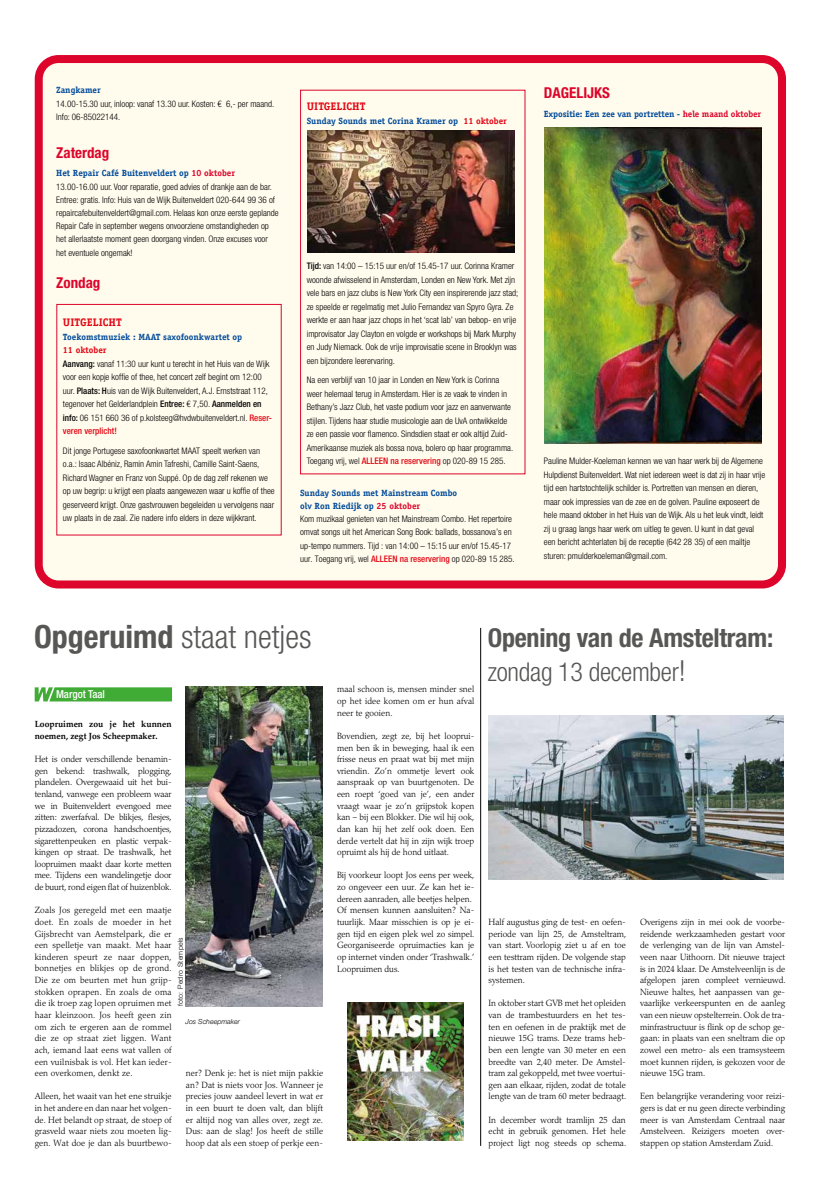
<style>
.page{position:relative;width:820px;height:1177px;background:#fff}
.page>*{position:absolute;margin:0;border:0;box-sizing:border-box;transform-origin:0 0}
.t1{font:300 condensed 32px "Helvetica Neue LT Std";color:#575756}
.t2{font:700 condensed 26px/34px "Helvetica Neue LT Std";letter-spacing:-.01em;color:#575756}
.t3{font:700 condensed 15px "Helvetica Neue LT Std";color:#dd052b}
.t4{font:700 11px "Officina Serif Std";color:#e30613}
.t5{font:500 condensed 11px "Helvetica Neue LT Std";color:#fff}
.t6{font:300 9px/11.6px "Palatino LT Std";color:#000;text-align:justify;scale:.95 1}
.t7{font:300 condensed 9px/13.5px "Helvetica Neue LT Std";color:#000}
.t8{font:700 9px/13.2px "Officina Serif Std";color:#004a9a}
.t9{font:700 9px/11.6px "Palatino LT Std";color:#000;scale:.95 1}
.t10{font:700 9px "Officina Serif Std";color:#e30613}
.t11{font:300 7px "Helvetica Neue LT Std";letter-spacing:.04em;color:#000}
.t12{font:italic 300 7px "Helvetica Neue LT Std";color:#000}
.s1{color:#dd052b}
.s2{font-weight:500}
.s3{font-weight:500;color:#e30613}
.s4{color:#e30613}
.s5{font-weight:700}
.s6{font-weight:300}
.s7{font-weight:300;font-size:29px}
</style>
<div class="page">
<div style="left:39px;top:59px;width:742px;height:525px;background:#fffcee;border-radius:20px"></div>
<div style="left:35px;top:55px;width:750px;height:533px;border:8px solid #dd052b;border-radius:20px"></div>
<div style="left:300px;top:90px;width:225px;height:384px;border:1px solid #dd052b"></div>
<img style="left:307px;top:130px;width:207px;height:123px">
<img style="left:544px;top:127px;width:217px;height:317px">
<hr style="left:480px;top:628px;width:1px;height:517px;background:#000">
<img style="left:488px;top:715px;width:295px;height:164px">
<svg style="left:35px;top:687px;width:137px;height:14px;background:#4bb041"></svg>
<img style="left:185px;top:686px;width:138px;height:320px">
<img style="left:347px;top:1002px;width:116px;height:137px">
<p class="t8" style="left:56px;top:84px;width:46px">Zangkamer</p>
<p class="t7" style="left:56px;top:97px;width:219px;line-height:13.2px">14.00-15.30 uur, inloop: vanaf 13.30 uur. Kosten: € 6,- per maand.<br>Info: 06-85022144.</p>
<h3 class="t3" style="left:56px;top:143px;width:55px">Zaterdag</h3>
<p class="t8" style="left:56px;top:167px;width:180px">Het Repair Café Buitenveldert op <span class="s1">10 oktober</span></p>
<p class="t7" style="left:56px;top:180px;width:224px;line-height:13.2px">13.00-16.00 uur. Voor reparatie, goed advies of drankje aan de bar.<br>Entree: gratis. Info: Huis van de Wijk Buitenveldert 020-644 99 36 of repaircafebuitenveldert@gmail.com. Helaas kon onze eerste geplande Repair Cafe in september wegens onvoorziene omstandigheden op het allerlaatste moment geen doorgang vinden. Onze excuses voor het eventuele ongemak!</p>
<h3 class="t3" style="left:56px;top:273px;width:46px">Zondag</h3>
<p class="t4" style="left:63px;top:316px;width:60px">UITGELICHT</p>
<p class="t8" style="left:63px;top:330px;width:181px">Toekomstmuziek : MAAT saxofoonkwartet op</p>
<p class="t10" style="left:63px;top:344px;width:45px">11 oktober</p>
<p class="t7" style="left:63px;top:357px;width:210px"><span class="s2">Aanvang:</span> vanaf 11:30 uur kunt u terecht in het Huis van de Wijk voor een kopje koffie of thee, het concert zelf begint om 12:00 uur. <span class="s2">Plaats: H</span>uis van de Wijk Buitenveldert, A.J. Ernststraat 112, tegenover het Gelderlandplein <span class="s2">Entree:</span> € 7,50. <span class="s2">Aanmelden en info:</span> 06 151 660 36 of p.kolsteeg@hvdwbuitenveldert.nl. <span class="s3">Reser&shy;veren verplicht!</span></p>
<p class="t7" style="left:63px;top:443px;width:213px">Dit jonge Portugese saxofoonkwartet MAAT speelt werken van o.a.: Isaac Albéniz, Ramin Amin Tafreshi, Camille Saint-Saens, Richard Wagner en Franz von Suppé. Op de dag zelf rekenen we op uw begrip: u krijgt een plaats aangewezen waar u koffie of thee geserveerd krijgt. Onze gastvrouwen begeleiden u vervolgens naar uw plaats in de zaal. Zie nadere info elders in deze wijkkrant.</p>
<p class="t4" style="left:306px;top:100px;width:60px">UITGELICHT</p>
<p class="t8" style="left:306px;top:114px;width:202px">Sunday Sounds met Corina Kramer op <span class="s4">11 oktober</span></p>
<p class="t7" style="left:306px;top:259px;width:213px"><span class="s2">Tijd:</span> van 14:00 – 15:15 uur en/of 15.45-17 uur. Corinna Kramer woonde afwisselend in Amsterdam, Londen en New York. Met zijn vele bars en jazz clubs is New York City een inspirerende jazz stad; ze speelde er regelmatig met Julio Fernandez van Spyro Gyra. Ze werkte er aan haar jazz chops in het ‘scat lab’ van bebop- en vrije improvisator Jay Clayton en volgde er workshops bij Mark Murphy en Judy Niemack. Ook de vrije improvisatie scene in Brooklyn was een bijzondere leerervaring.</p>
<p class="t7" style="left:306px;top:373px;width:208px">Na een verblijf van 10 jaar in Londen en New York is Corinna weer helemaal terug in Amsterdam. Hier is ze vaak te vinden in Bethany’s Jazz Club, het vaste podium voor jazz en aanverwante stijlen. Tijdens haar studie musicologie aan de UvA ontwikkelde ze een passie voor flamenco. Sindsdien staat er ook altijd Zuid-Amerikaanse muziek als bossa nova, bolero op haar programma.<br>Toegang vrij, wel <span class="s3">ALLEEN na reservering</span> op 020-89 15 285.</p>
<p class="t8" style="left:300px;top:486px;width:159px">Sunday Sounds met Mainstream Combo olv Ron Riedijk op <span class="s1">25 oktober</span></p>
<p class="t7" style="left:300px;top:512px;width:216px">Kom muzikaal genieten van het Mainstream Combo. Het repertoire omvat songs uit het American Song Book: ballads, bossanova’s en up-tempo nummers. Tijd : van 14:00 – 15:15 uur en/of 15.45-17 uur. Toegang vrij, wel <span class="s3">ALLEEN na reservering</span> op 020-89 15 285.</p>
<h3 class="t3" style="left:543px;top:83px;width:68px">DAGELIJKS</h3>
<p class="t8" style="left:543px;top:107px;width:219px">Expositie: Een zee van portretten - <span class="s1">hele maand oktober</span></p>
<p class="t7" style="left:543px;top:454px;width:223px">Pauline Mulder-Koeleman kennen we van haar werk bij de Algemene Hulpdienst Buitenveldert. Wat niet iedereen weet is dat zij in haar vrije tijd een hartstochtelijk schilder is. Portretten van mensen en dieren, maar ook impressies van de zee en de golven. Pauline exposeert de hele maand oktober in het Huis van de Wijk. Als u het leuk vindt, leidt zij u graag langs haar werk om uitleg te geven. U kunt in dat geval een bericht achterlaten bij de receptie (642 28 35) of een mailtje sturen: pmulderkoeleman@gmail.com.</p>
<h1 class="t1" style="left:34px;top:618px;width:279px"><span class="s5">Opgeruimd</span> staat netjes</h1>
<p class="t5" style="left:56px;top:688px;width:51px">Margot Taal</p>
<p class="t9" style="left:35px;top:718px;width:146px">Loopruimen zou je het kunnen noemen, zegt Jos Scheepmaker.</p>
<p class="t6" style="left:35px;top:753px;width:146px">Het is onder verschillende benamin&shy;gen bekend: trashwalk, plogging, plandelen. Overgewaaid uit het bui&shy;tenland, vanwege een probleem waar we in Buitenveldert evengoed mee zitten: zwerfafval. De blikjes, flesjes, pizzadozen, corona handschoentjes, sigarettenpeuken en plastic verpak&shy;kingen op straat. De trashwalk, het loopruimen maakt daar korte metten mee. Tijdens een wandelingetje door de buurt, rond eigen flat of huizenblok.</p>
<p class="t6" style="left:35px;top:904px;width:146px">Zoals Jos geregeld met een maatje doet. En zoals de moeder in het Gijsbrecht van Aemstelpark, die er een spelletje van maakt. Met haar kinderen speurt ze naar doppen, bonnetjes en blikjes op de grond.<br>Die ze om beurten met hun grijp&shy;stokken oprapen. En zoals de oma die ik troep zag lopen opruimen met haar kleinzoon. Jos heeft geen zin om zich te ergeren aan de rommel die ze op straat ziet liggen. Want ach, iemand laat eens wat vallen of een vuilnisbak is vol. Het kan ieder&shy;een overkomen, denkt ze.</p>
<p class="t6" style="left:35px;top:1090px;width:146px">Alleen, het waait van het ene struikje in het andere en dan naar het volgen&shy;de. Het belandt op straat, de stoep of grasveld waar niets zou moeten lig&shy;gen. Wat doe je dan als buurtbewo-</p>
<p class="t11" style="left:176px;top:1006px;width:71px;rotate:-90deg">foto: Pedro Stempels</p>
<p class="t12" style="left:185px;top:1017px;width:56px">Jos Scheepmaker</p>
<p class="t6" style="left:186px;top:1067px;width:146px">ner? Denk je: het is niet mijn pakkie an? Dat is niets voor Jos. Wanneer je precies jouw aandeel levert in wat er in een buurt te doen valt, dan blijft er altijd nog van alles over, zegt ze.<br>Dus: aan de slag! Jos heeft de stille hoop dat als een stoep of perkje een-</p>
<p class="t6" style="left:337px;top:683px;width:146px">maal schoon is, mensen minder snel op het idee komen om er hun afval neer te gooien.</p>
<p class="t6" style="left:337px;top:730px;width:146px">Bovendien, zegt ze, bij het looprui&shy;men ben ik in beweging, haal ik een frisse neus en praat wat bij met mijn vriendin. Zo’n ommetje levert ook aanspraak op van buurtgenoten. De een roept ‘goed van je’, een ander vraagt waar je zo’n grijpstok kopen kan – bij een Blokker. Die wil hij ook, dan kan hij het zelf ook doen. Een derde vertelt dat hij in zijn wijk troep opruimt als hij de hond uitlaat.</p>
<p class="t6" style="left:337px;top:869px;width:146px;text-align:left">Bij voorkeur loopt Jos eens per week, zo ongeveer een uur. Ze kan het ie&shy;dereen aanraden, alle beetjes helpen.<br>Of mensen kunnen aansluiten? Na&shy;tuurlijk. Maar misschien is op je ei&shy;gen tijd en eigen plek wel zo simpel.<br>Georganiseerde opruimacties kan je op internet vinden onder ‘Trashwalk.’ Loopruimen dus.</p>
<h2 class="t2" style="left:487px;top:620px;width:287px">Opening van de Amsteltram: <span class="s6">zondag 13 december</span><span class="s7">!</span></h2>
<p class="t6" style="left:488px;top:916px;width:146px">Half augustus ging de test- en oefen&shy;periode van lijn 25, de Amsteltram, van start. Voorlopig ziet u af en toe een testtram rijden. De volgende stap is het testen van de technische infra&shy;systemen.</p>
<p class="t6" style="left:488px;top:997px;width:146px">In oktober start GVB met het opleiden van de trambestuurders en het tes&shy;ten en oefenen in de praktijk met de nieuwe 15G trams. Deze trams heb&shy;ben een lengte van 30 meter en een breedte van 2,40 meter. De Amstel&shy;tram zal gekoppeld, met twee voertui&shy;gen aan elkaar, rijden, zodat de totale lengte van de tram 60 meter bedraagt.</p>
<p class="t6" style="left:488px;top:1113px;width:146px">In december wordt tramlijn 25 dan echt in gebruik genomen. Het hele project ligt nog steeds op schema.</p>
<p class="t6" style="left:639px;top:916px;width:154px">Overigens zijn in mei ook de voorbe&shy;reidende werkzaamheden gestart voor de verlenging van de lijn van Amstel&shy;veen naar Uithoorn. Dit nieuwe traject is in 2024 klaar. De Amstelveenlijn is de afgelopen jaren compleet vernieuwd.<br>Nieuwe haltes, het aanpassen van ge&shy;vaarlijke verkeerspunten en de aanleg van een nieuw opstelterrein. Ook de tra&shy;minfrastructuur is flink op de schop ge&shy;gaan: in plaats van een sneltram die op zowel een metro- als een tramsysteem moet kunnen rijden, is gekozen voor de nieuwe 15G tram.</p>
<p class="t6" style="left:639px;top:1090px;width:154px">Een belangrijke verandering voor reizi&shy;gers is dat er nu geen directe verbinding meer is van Amsterdam Centraal naar Amstelveen. Reizigers moeten over&shy;stappen op station Amsterdam Zuid.</p>
</div>
